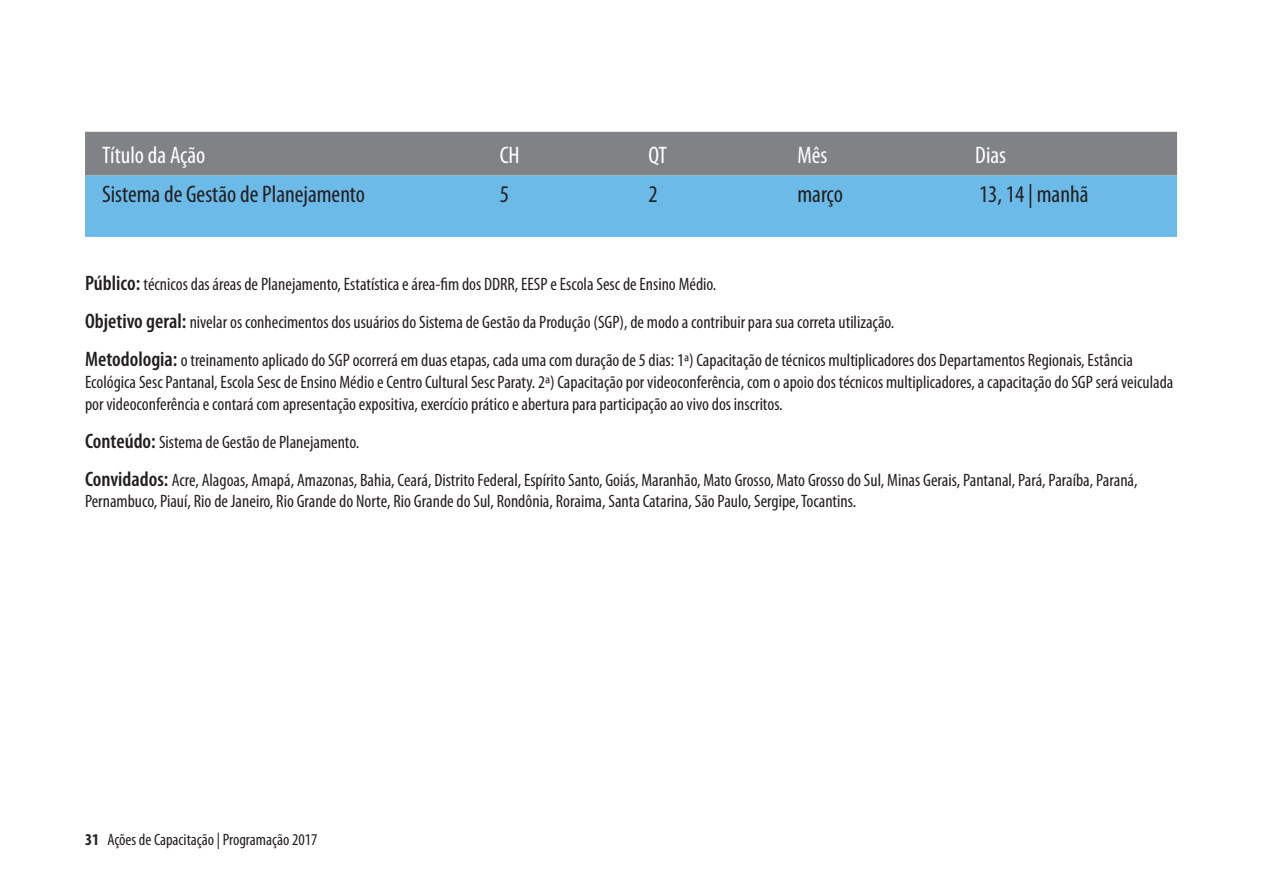
<style>
.page{position:relative;width:1263px;height:893px;background:#fff}
.page>*{position:absolute;margin:0;border:0;box-sizing:border-box;transform-origin:0 0}
.t1{font:condensed 24px "Myriad Pro";color:#231f20}
.t2{font:condensed 24px "Myriad Pro";color:#fff}
.t3{font:condensed 18px/38px "Myriad Pro";color:#231f20}
.t4{font:condensed 16.5px "Myriad Pro";color:#231f20}
.s1{font-weight:600;font-size:21px}
.s2{font-weight:700}
</style>
<div class="page">
<div style="left:85px;top:132px;width:1092px;height:44px;background:#808285"></div>
<div style="left:85px;top:176px;width:1092px;height:61px;background:#6bbae8"></div>
<h1 class="t2" style="left:102px;top:142px;width:105px">Título da Ação</h1>
<h1 class="t2" style="left:500px;top:142px;width:22px">CH</h1>
<h1 class="t2" style="left:648px;top:142px;width:20px">QT</h1>
<h1 class="t2" style="left:797px;top:142px;width:32px">Mês</h1>
<h1 class="t2" style="left:975px;top:142px;width:32px">Dias</h1>
<h1 class="t1" style="left:102px;top:181px;width:264px">Sistema de Gestão de Planejamento</h1>
<h1 class="t1" style="left:500px;top:181px;width:11px">5</h1>
<h1 class="t1" style="left:648px;top:181px;width:11px">2</h1>
<h1 class="t1" style="left:797px;top:181px;width:47px">março</h1>
<h1 class="t1" style="left:979px;top:181px;width:111px">13, 14 | manhã</h1>
<p class="t3" style="left:85px;top:266px;width:1049px"><span class="s1">Público:</span> técnicos das áreas de Planejamento, Estatística e área-fim dos DDRR, EESP e Escola Sesc de Ensino Médio.<br><span class="s1">Objetivo geral:</span> nivelar os conhecimentos dos usuários do Sistema de Gestão da Produção (SGP), de modo a contribuir para sua correta utilização.<br><span class="s1">Metodologia:</span> o treinamento aplicado do SGP ocorrerá em duas etapas, cada uma com duração de 5 dias: 1ª) Capacitação de técnicos multiplicadores dos Departamentos Regionais, Estância</p>
<p class="t3" style="left:85px;top:372px;width:1090px;line-height:21.6px">Ecológica Sesc Pantanal, Escola Sesc de Ensino Médio e Centro Cultural Sesc Paraty. 2ª) Capacitação por videoconferência, com o apoio dos técnicos multiplicadores, a capacitação do SGP será veiculada por videoconferência e contará com apresentação expositiva, exercício prático e abertura para participação ao vivo dos inscritos.</p>
<p class="t3" style="left:85px;top:423px;width:1054px"><span class="s1">Conteúdo:</span> Sistema de Gestão de Planejamento.<br><span class="s1">Convidados:</span> Acre, Alagoas, Amapá, Amazonas, Bahia, Ceará, Distrito Federal, Espírito Santo, Goiás, Maranhão, Mato Grosso, Mato Grosso do Sul, Minas Gerais, Pantanal, Pará, Paraíba, Paraná,</p>
<p class="t3" style="left:85px;top:483px;width:773px">Pernambuco, Piauí, Rio de Janeiro, Rio Grande do Norte, Rio Grande do Sul, Rondônia, Roraima, Santa Catarina, São Paulo, Sergipe, Tocantins.</p>
<p class="t4" style="left:85px;top:830px;width:234px"><span class="s2">31</span> Ações de Capacitação | Programação 2017</p>
</div>
